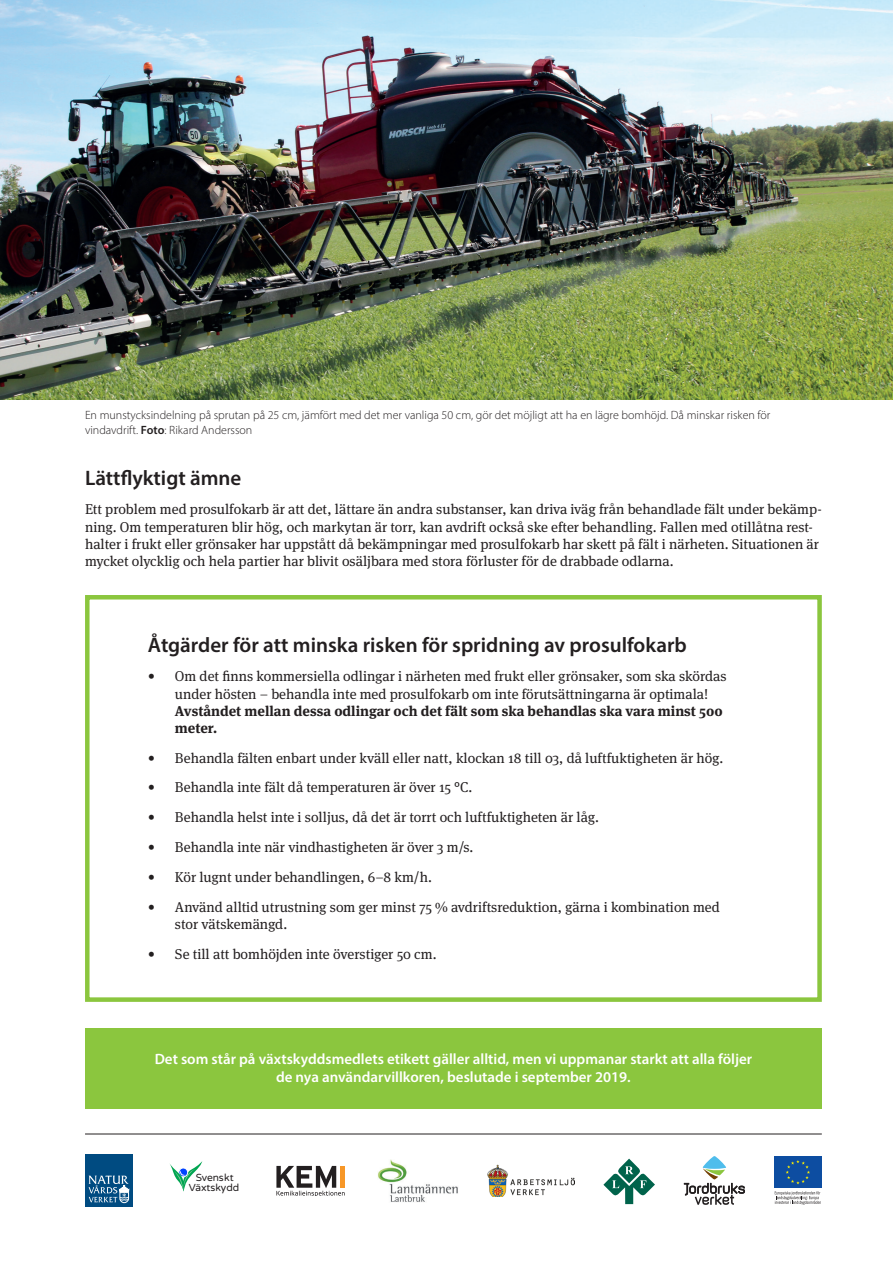
<style>
.page{position:relative;width:893px;height:1263px;background:#fff}
.page>*{position:absolute;margin:0;border:0;box-sizing:border-box;transform-origin:0 0}
.rubrik{font:600 21px "Myriad Pro";color:#231f20}
.brödtext{font:600 15px/18px "Myriad Pro";color:#fff;text-align:center}
.brödtext-2{font:14.25px/17.1px "Meta Serif OT";color:#231f20}
.t1{font:300 12px/15px "Myriad Pro";color:#231f20}
.t2{font:10.2px "Varela Round";color:#231f20}
.s1{font-weight:600}
.s2{font-weight:700}
</style>
<div class="page">
<hr style="left:85px;top:1134px;width:737px;height:1px;background:#231f20">
<div style="left:85px;top:1154px;width:47px;height:53px;background:#004b81"></div>
<svg style="left:88px;top:1175px;width:41px;height:28px"></svg>
<svg style="left:684px;top:1156px;width:61px;height:49px"></svg>
<svg style="left:169px;top:1161px;width:33px;height:30px"></svg>
<svg style="left:276px;top:1166px;width:69px;height:29px"></svg>
<div style="left:340px;top:1166px;width:5px;height:22px;background:#f79727"></div>
<img style="left:378px;top:1159px;width:80px;height:43px">
<img style="left:487px;top:1164px;width:87px;height:33px">
<div style="left:774px;top:1156px;width:48px;height:32px;background:#0d4da1"></div>
<svg style="left:786px;top:1160px;width:24px;height:24px"></svg>
<svg style="left:775px;top:1191px;width:46px;height:14px"></svg>
<svg style="left:85px;top:595px;width:737px;height:407px"></svg>
<svg style="left:603px;top:1158px;width:52px;height:46px"></svg>
<img style="left:0;top:0;width:893px;height:399px">
<div style="left:85px;top:1028px;width:737px;height:81px;background:#8bc63e"></div>
<p class="t1" style="left:85px;top:407px;width:687px">En munstycksindelning på sprutan på 25 cm, jämfört med det mer vanliga 50 cm, gör det möjligt att ha en lägre bomhöjd. Då minskar risken för vindavdrift. <span class="s1">Foto</span>: Rikard Andersson</p>
<p class="rubrik" style="left:85px;top:464px;width:158px">Lättflyktigt ämne</p>
<p class="brödtext-2" style="left:85px;top:501px;width:738px">Ett problem med prosulfokarb är att det, lättare än andra substanser, kan driva iväg från behandlade fält under bekämp&shy;ning. Om temperaturen blir hög, och markytan är torr, kan avdrift också ske efter behandling. Fallen med otillåtna rest&shy;halter i frukt eller grönsaker har uppstått då bekämpningar med prosulfokarb har skett på fält i närheten. Situationen är mycket olycklig och hela partier har blivit osäljbara med stora förluster för de drabbade odlarna.</p>
<p class="rubrik" style="left:148px;top:631px;width:540px">Åtgärder för att minska risken för spridning av prosulfokarb</p>
<p class="brödtext-2" style="left:175px;top:668px;width:553px;text-indent:-27px">• Om det finns kommersiella odlingar i närheten med frukt eller grönsaker, som ska skördas under hösten – behandla inte med prosulfokarb om inte förutsättningarna är optimala!<br><span class="s2">Avståndet mellan dessa odlingar och det fält som ska behandlas ska vara minst 500 meter.</span></p>
<p class="brödtext-2" style="left:148px;top:749px;width:577px">• Behandla fälten enbart under kväll eller natt, klockan 18 till 03, då luftfuktigheten är hög.</p>
<p class="brödtext-2" style="left:148px;top:779px;width:326px">• Behandla inte fält då temperaturen är över 15 °C.</p>
<p class="brödtext-2" style="left:148px;top:809px;width:452px">• Behandla helst inte i solljus, då det är torrt och luftfuktigheten är låg.</p>
<p class="brödtext-2" style="left:148px;top:839px;width:327px">• Behandla inte när vindhastigheten är över 3 m/s.</p>
<p class="brödtext-2" style="left:148px;top:869px;width:285px">• Kör lugnt under behandlingen, 6–8 km/h.</p>
<p class="brödtext-2" style="left:175px;top:899px;width:546px;text-indent:-27px">• Använd alltid utrustning som ger minst 75 % avdriftsreduktion, gärna i kombination med stor vätskemängd.</p>
<p class="brödtext-2" style="left:148px;top:946px;width:290px">• Se till att bomhöjden inte överstiger 50 cm.</p>
<p class="brödtext" style="left:155px;top:1049px;width:599px">Det som står på växtskyddsmedlets etikett gäller alltid, men vi uppmanar starkt att alla följer de nya användarvillkoren, beslutade i september 2019.</p>
<p class="t2" style="left:196px;top:1172px;width:39px">Svenskt</p>
<p class="t2" style="left:189px;top:1182px;width:52px">Växtskydd</p>
</div>
